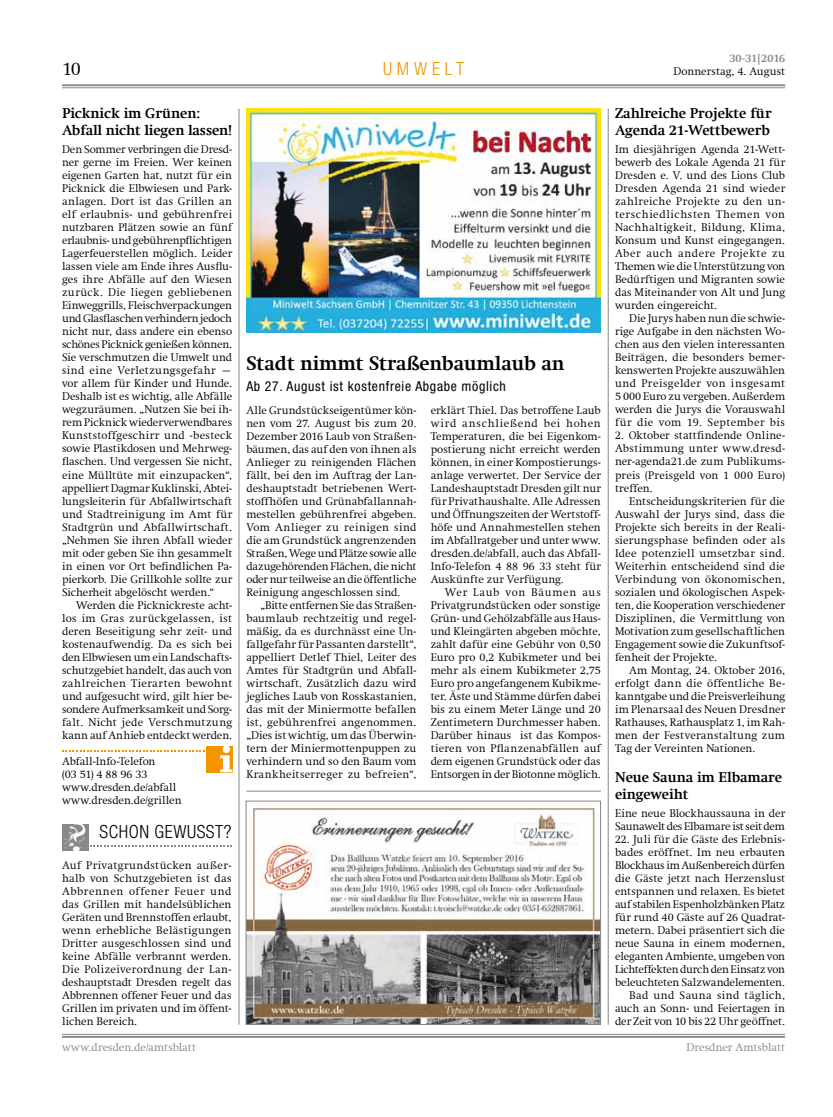
<style>
.page{position:relative;width:833px;height:1117px;background:#fff}
.page>*{position:absolute;margin:0;border:0;box-sizing:border-box;transform-origin:0 0}
.t1{font:700 20px "Swift Com";letter-spacing:-.005em;color:#000}
.t2{font:300 18.75px "Swift Com";color:#000}
.t3{font:300 condensed 18.12px "Helvetica Neue";letter-spacing:.03em;color:#000}
.t4{font:300 condensed 18.12px "Helvetica Neue";color:#f39400}
.t5{font:700 14.38px/16.9px "Swift Com";letter-spacing:-.005em;color:#000}
.t6{font:condensed 13.75px "Helvetica Neue";letter-spacing:.05em;color:#000}
.t7{font:300 11.25px/13px "Swift Com";color:#000;text-align:justify}
.t8{font:300 11.25px "Swift Com";letter-spacing:.005em;color:#87888a}
.t9{font:700 11.25px "Swift Com";letter-spacing:-.01em;color:#87888a}
</style>
<div class="page">
<hr style="left:62px;top:87px;width:723px;height:1px;background:#87888a">
<hr style="left:62px;top:84px;width:723px;height:2px;background:#87888a">
<hr style="left:62px;top:1033px;width:723px;height:1px;background:#87888a">
<hr style="left:62px;top:1035px;width:723px;height:2px;background:#87888a">
<img style="left:248px;top:806px;width:351px;height:216px">
<div style="left:246px;top:800px;width:355px;height:224px;border:1px solid #87888a"></div>
<div style="left:206px;top:746px;width:26px;height:26px;background:#f39400"></div>
<svg style="left:62px;top:750px;width:142px;height:1px"></svg>
<svg style="left:220px;top:755px;width:12px;height:17px"></svg>
<div style="left:222px;top:745px;width:8px;height:8px;background:#fff;border-radius:50%"></div>
<img style="left:246px;top:109px;width:355px;height:223px">
<div style="left:62px;top:824px;width:26px;height:26px;background:#87888a"></div>
<svg style="left:64px;top:824px;width:168px;height:27px"></svg>
<hr style="left:608px;top:109px;width:1px;height:915px;background:#87888a">
<hr style="left:239px;top:109px;width:1px;height:915px;background:#87888a">
<hr style="left:246px;top:790px;width:355px;height:1px;background:#87888a">
<h2 class="t2" style="left:62px;top:58px;width:21px">10</h2>
<h3 class="t4" style="left:383px;top:58px;width:83px">UMWELT</h3>
<p class="t9" style="left:729px;top:52px;width:57px">30-31|2016</p>
<p class="t7" style="left:673px;top:65px;width:113px">Donnerstag, 4. August</p>
<p class="t5" style="left:62px;top:105px;width:172px">Picknick im Grünen:<br>Abfall nicht liegen lassen!</p>
<p class="t5" style="left:615px;top:105px;width:158px">Zahlreiche Projekte für<br>Agenda 21-Wettbewerb</p>
<p class="t7" style="left:62px;top:143px;width:172px">Den Sommer verbringen die Dresd&shy;ner gerne im Freien. Wer keinen eigenen Garten hat, nutzt für ein Picknick die Elbwiesen und Park&shy;anlagen. Dort ist das Grillen an elf erlaubnis- und gebührenfrei nutzbaren Plätzen sowie an fünf erlaubnis- und gebührenpflichtigen Lagerfeuerstellen möglich. Leider lassen viele am Ende ihres Ausflu&shy;ges ihre Abfälle auf den Wiesen zurück. Die liegen gebliebenen Einweggrills, Fleischverpackungen und Glasflaschen verhindern jedoch nicht nur, dass andere ein ebenso schönes Picknick genießen können.<br>Sie verschmutzen die Umwelt und sind eine Verletzungsgefahr – vor allem für Kinder und Hunde.<br>Deshalb ist es wichtig, alle Abfälle wegzuräumen. „Nutzen Sie bei ih&shy;rem Picknick wiederverwendbares Kunststoffgeschirr und -besteck sowie Plastikdosen und Mehrweg&shy;flaschen. Und vergessen Sie nicht, eine Mülltüte mit einzupacken“, appelliert Dagmar Kuklinski, Abtei&shy;lungsleiterin für Abfallwirtschaft und Stadtreinigung im Amt für Stadtgrün und Abfallwirtschaft. „Nehmen Sie ihren Abfall wieder mit oder geben Sie ihn gesammelt in einen vor Ort befindlichen Pa&shy;pierkorb. Die Grillkohle sollte zur Sicherheit abgelöscht werden.“</p>
<p class="t7" style="left:62px;top:598px;width:172px;text-indent:14px">Werden die Picknickreste acht&shy;los im Gras zurückgelassen, ist deren Beseitigung sehr zeit- und kostenaufwendig. Da es sich bei den Elbwiesen um ein Landschafts&shy;schutzgebiet handelt, das auch von zahlreichen Tierarten bewohnt und aufgesucht wird, gilt hier be&shy;sondere Aufmerksamkeit und Sorg&shy;falt. Nicht jede Verschmutzung kann auf Anhieb entdeckt werden.</p>
<p class="t7" style="left:62px;top:754px;width:121px;text-align:left">Abfall-Info-Telefon<br>(03 51) 4 88 96 33 www.dresden.de/abfall www.dresden.de/grillen</p>
<h3 class="t3" style="left:100px;top:820px;width:133px">SCHON GEWUSST?</h3>
<p class="t7" style="left:62px;top:858px;width:171px">Auf Privatgrundstücken außer&shy;halb von Schutzgebieten ist das Abbrennen offener Feuer und das Grillen mit handelsüblichen Geräten und Brennstoffen erlaubt, wenn erhebliche Belästigungen Dritter ausgeschlossen sind und keine Abfälle verbrannt werden.<br>Die Polizeiverordnung der Lan&shy;deshauptstadt Dresden regelt das Abbrennen offener Feuer und das Grillen im privaten und im öffent&shy;lichen Bereich.</p>
<h1 class="t1" style="left:246px;top:351px;width:319px">Stadt nimmt Straßenbaumlaub an</h1>
<p class="t6" style="left:246px;top:378px;width:261px">Ab 27. August ist kostenfreie Abgabe möglich</p>
<p class="t7" style="left:246px;top:403px;width:172px">Alle Grundstückseigentümer kön&shy;nen vom 27. August bis zum 20.<br>Dezember 2016 Laub von Straßen&shy;bäumen, das auf den von ihnen als Anlieger zu reinigenden Flächen fällt, bei den im Auftrag der Lan&shy;deshauptstadt betriebenen Wert&shy;stoffhöfen und Grünabfallannah&shy;mestellen gebührenfrei abgeben.<br>Vom Anlieger zu reinigen sind die am Grundstück angrenzenden Straßen, Wege und Plätze sowie alle dazugehörenden Flächen, die nicht oder nur teilweise an die öffentliche Reinigung angeschlossen sind.</p>
<p class="t7" style="left:246px;top:598px;width:172px;text-indent:14px">„Bitte entfernen Sie das Straßen&shy;baumlaub rechtzeitig und regel&shy;mäßig, da es durchnässt eine Un&shy;fallgefahr für Passanten darstellt“, appelliert Detlef Thiel, Leiter des Amtes für Stadtgrün und Abfall&shy;wirtschaft. Zusätzlich dazu wird jegliches Laub von Rosskastanien, das mit der Miniermotte befallen ist, gebührenfrei angenommen. „Dies ist wichtig, um das Überwin&shy;tern der Miniermottenpuppen zu verhindern und so den Baum vom Krankheitserreger zu befreien“,</p>
<p class="t7" style="left:431px;top:403px;width:172px">erklärt Thiel. Das betroffene Laub wird anschließend bei hohen Temperaturen, die bei Eigenkom&shy;postierung nicht erreicht werden können, in einer Kompostierungs&shy;anlage verwertet. Der Service der Landeshauptstadt Dresden gilt nur für Privathaushalte. Alle Adressen und Öffnungszeiten der Wertstoff&shy;höfe und Annahmestellen stehen im Abfallratgeber und unter www. dresden.de/abfall, auch das Abfall-Info-Telefon 4 88 96 33 steht für Auskünfte zur Verfügung.</p>
<p class="t7" style="left:431px;top:585px;width:172px;text-indent:14px">Wer Laub von Bäumen aus Privatgrundstücken oder sonstige Grün- und Gehölzabfälle aus Haus&shy;und Kleingärten abgeben möchte, zahlt dafür eine Gebühr von 0,50<br>Euro pro 0,2 Kubikmeter und bei mehr als einem Kubikmeter 2,75<br>Euro pro angefangenem Kubikme&shy;ter. Äste und Stämme dürfen dabei bis zu einem Meter Länge und 20<br>Zentimetern Durchmesser haben.<br>Darüber hinaus ist das Kompos&shy;tieren von Pflanzenabfällen auf dem eigenen Grundstück oder das Entsorgen in der Biotonne möglich.</p>
<p class="t7" style="left:615px;top:143px;width:172px">Im diesjährigen Agenda 21-Wett&shy;bewerb des Lokale Agenda 21 für Dresden e. V. und des Lions Club Dresden Agenda 21 sind wieder zahlreiche Projekte zu den un&shy;terschiedlichsten Themen von Nachhaltigkeit, Bildung, Klima, Konsum und Kunst eingegangen.<br>Aber auch andere Projekte zu Themen wie die Unterstützung von Bedürftigen und Migranten sowie das Miteinander von Alt und Jung wurden eingereicht.</p>
<p class="t7" style="left:615px;top:312px;width:172px;text-indent:14px">Die Jurys haben nun die schwie&shy;rige Aufgabe in den nächsten Wo&shy;chen aus den vielen interessanten Beiträgen, die besonders bemer&shy;kenswerten Projekte auszuwählen und Preisgelder von insgesamt 5 000 Euro zu vergeben. Außerdem werden die Jurys die Vorauswahl für die vom 19. September bis</p>
<p class="t7" style="left:615px;top:429px;width:172px">2. Oktober stattfindende Online-Abstimmung unter www.dresd&shy;ner-agenda21.de zum Publikums&shy;preis (Preisgeld von 1 000 Euro) treffen.</p>
<p class="t7" style="left:615px;top:494px;width:172px;text-indent:14px">Entscheidungskriterien für die Auswahl der Jurys sind, dass die Projekte sich bereits in der Reali&shy;sierungsphase befinden oder als Idee potenziell umsetzbar sind.<br>Weiterhin entscheidend sind die Verbindung von ökonomischen, sozialen und ökologischen Aspek&shy;ten, die Kooperation verschiedener Disziplinen, die Vermittlung von Motivation zum gesellschaftlichen Engagement sowie die Zukunftsof&shy;fenheit der Projekte.</p>
<p class="t7" style="left:615px;top:663px;width:172px;text-indent:14px">Am Montag, 24. Oktober 2016, erfolgt dann die öffentliche Be&shy;kanntgabe und die Preisverleihung im Plenarsaal des Neuen Dresdner Rathauses, Rathausplatz 1, im Rah&shy;men der Festveranstaltung zum Tag der Vereinten Nationen.</p>
<p class="t5" style="left:615px;top:768px;width:169px">Neue Sauna im Elbamare eingeweiht</p>
<p class="t7" style="left:615px;top:806px;width:172px">Eine neue Blockhaussauna in der<br>Saunawelt des Elbamare ist seit dem</p>
<p class="t7" style="left:615px;top:832px;width:172px;text-align:right">22. Juli für die Gäste des Erlebnis&shy;bades eröffnet. Im neu erbauten Blockhaus im Außenbereich dürfen die Gäste jetzt nach Herzenslust entspannen und relaxen. Es bietet auf stabilen Espenholzbänken Platz für rund 40 Gäste auf 26 Quadrat&shy;metern. Dabei präsentiert sich die neue Sauna in einem modernen, eleganten Ambiente, umgeben von Lichteffekten durch den Einsatz von beleuchteten Salzwandelementen.<br>Bad und Sauna sind täglich, auch an Sonn- und Feiertagen in der Zeit von 10 bis 22 Uhr geöffnet.</p>
<p class="t8" style="left:62px;top:1040px;width:135px">www.dresden.de/amtsblatt</p>
<p class="t8" style="left:686px;top:1040px;width:100px">Dresdner Amtsblatt</p>
</div>
